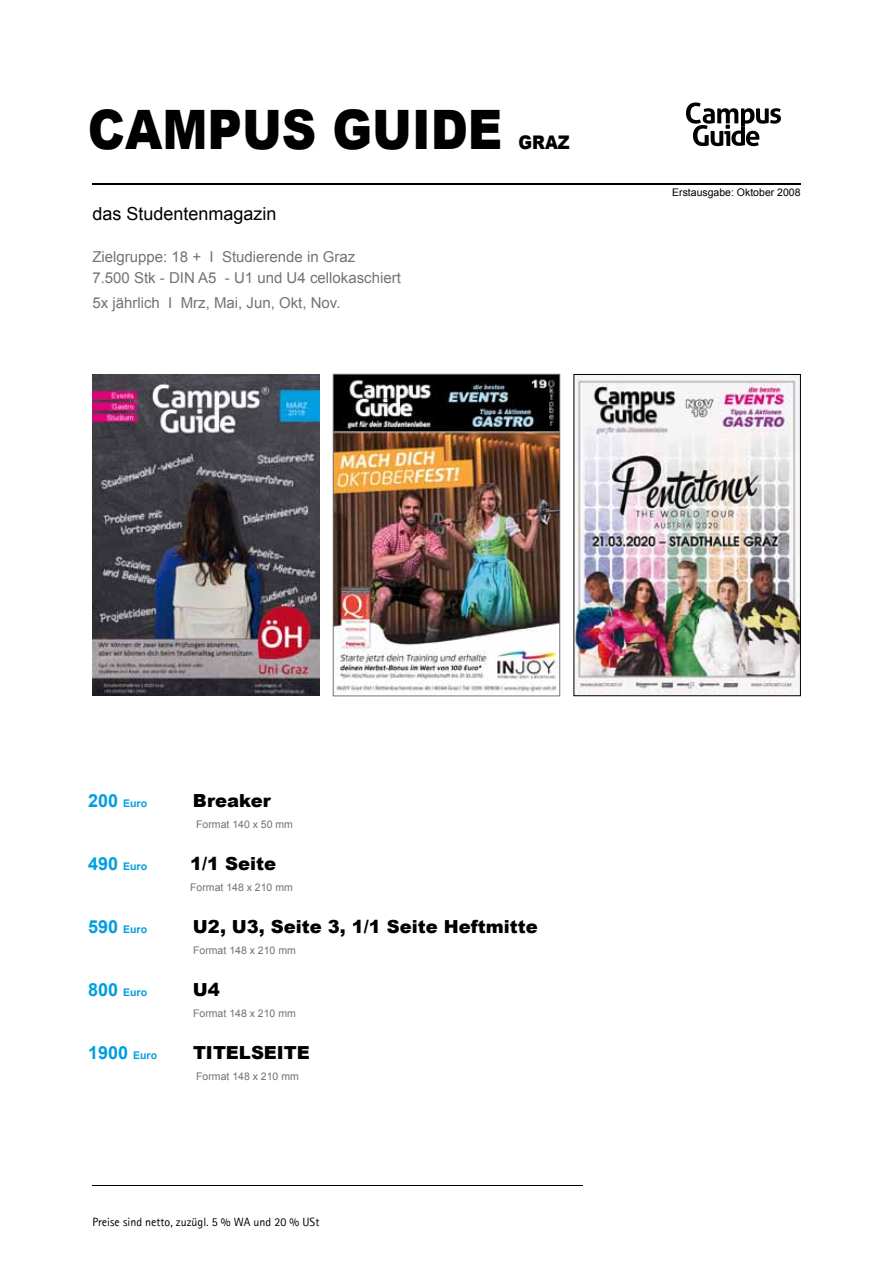
<style>
.page{position:relative;width:893px;height:1263px;background:#fff}
.page>*{position:absolute;margin:0;border:0;box-sizing:border-box;transform-origin:0 0}
.t1{font:900 54.3px "Arial";color:#000;scale:.88 1}
.t2{font:900 18.75px "Arial";color:#000;scale:.88 1}
.t3{font:900 18px "Arial";color:#000}
.t4{font:18px "Arial";color:#000}
.t5{font:700 18px "Arial";color:#009ee0}
.t6{font:15px/21px "Arial";color:#727375}
.t7{font:12px "Rotis Sans Serif";color:#000}
.t8{font:10.5px "Arial";color:#727375}
.t9{font:700 10.5px "Arial";color:#009ee0}
.t10{font:10.5px "Arial";color:#000}
.s1{font-size:18px}
.s2{font-size:10.5px}
</style>
<div class="page">
<hr style="left:92px;top:183px;width:709px;height:1px;background:#000">
<img style="left:92px;top:374px;width:227px;height:322px">
<img style="left:576px;top:376px;width:223px;height:318px">
<div style="left:574px;top:374px;width:227px;height:322px;border:1px solid #000"></div>
<img style="left:335px;top:376px;width:223px;height:318px">
<div style="left:333px;top:374px;width:227px;height:322px;border:1px solid #727375"></div>
<svg style="left:686px;top:103px;width:95px;height:43px"></svg>
<hr style="left:92px;top:1185px;width:491px;height:1px;background:#000">
<h1 class="t1" style="left:88px;top:90px;width:466px">CAMPUS GUI DE</h1>
<p class="t2" style="left:518px;top:129px;width:60px">Graz</p>
<p class="t4" style="left:92px;top:202px;width:186px">das Studentenmagazin</p>
<p class="t6" style="left:92px;top:247px;width:310px">Zielgruppe: 18 + I Studierende in Graz<br>7.500 Stk - DIN A5 - U1 und U4 cellokaschiert</p>
<p class="t6" style="left:92px;top:292px;width:250px">5x jährlich I Mrz, Mai, Jun, Okt, Nov.</p>
<p class="t10" style="left:672px;top:185px;width:130px">Erstausgabe: Oktober 2008</p>
<p class="t9" style="left:88px;top:796px;width:60px"><span class="s1">200</span> Euro</p>
<p class="t3" style="left:193px;top:788px;width:80px">Breaker</p>
<p class="t8" style="left:196px;top:818px;width:98px">Format 140 x 50 mm</p>
<p class="t9" style="left:88px;top:859px;width:60px"><span class="s1">490</span> Euro</p>
<p class="t3" style="left:190px;top:851px;width:88px">1/1 Seite</p>
<p class="t8" style="left:190px;top:881px;width:104px">Format 148 x 210 mm</p>
<p class="t9" style="left:88px;top:922px;width:60px"><span class="s1">590</span> Euro</p>
<p class="t3" style="left:193px;top:914px;width:346px">U2, U3, Seite 3, 1/1 Seite Heftmitte</p>
<p class="t8" style="left:193px;top:944px;width:104px">Format 148 x 210 mm</p>
<p class="t9" style="left:88px;top:985px;width:60px"><span class="s1">800</span> Euro</p>
<p class="t3" style="left:193px;top:977px;width:28px">U4</p>
<p class="t8" style="left:193px;top:1007px;width:104px">Format 148 x 210 mm</p>
<p class="t5" style="left:88px;top:1041px;width:70px">1900 <span class="s2">Euro</span></p>
<p class="t3" style="left:193px;top:1040px;width:13px">TITE</p>
<p class="t3" style="left:239px;top:1040px;width:37px">LSEITE</p>
<p class="t8" style="left:196px;top:1070px;width:104px">Format 148 x 210 mm</p>
<p class="t7" style="left:92px;top:1215px;width:229px">Preise sind netto, zuzügl. 5 % WA und 20 % USt</p>
</div>
